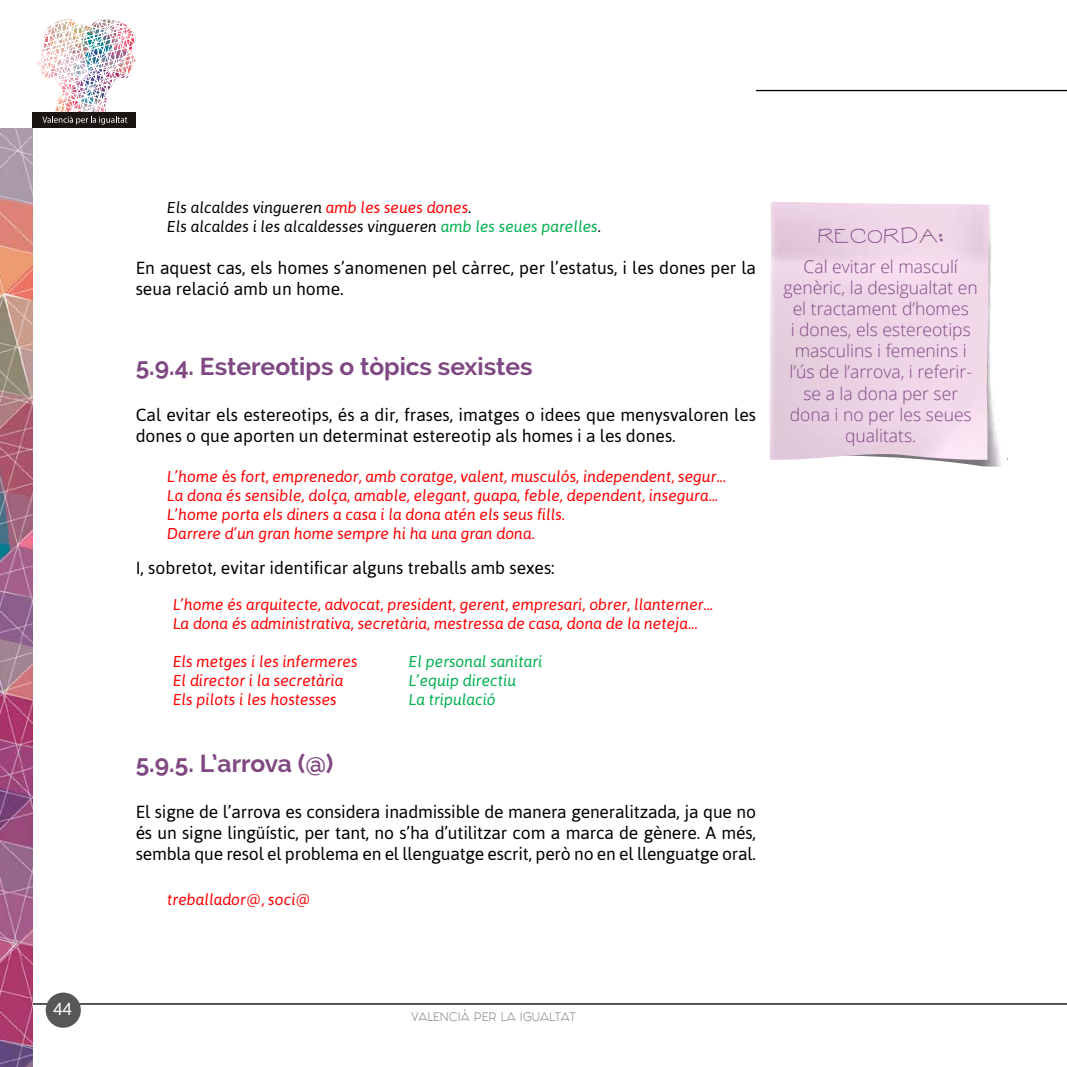
<style>
.page{position:relative;width:1067px;height:1067px;background:#fff}
.page>*{position:absolute;margin:0;border:0;box-sizing:border-box;transform-origin:0 0}
.t1{font:700 24.5px "Raleway";color:#804882}
.t2{font:21px "MTF Sweetie";color:#804882}
.t3{font:17.5px/21px "Asap";color:#000}
.t4{font:300 17.5px/21px "Open Sans";color:#804882;text-align:center}
.t5{font:17.5px "Asap";color:#fff}
.t6{font:italic 15.75px/18.9px "Asap";color:#f00}
.t7{font:italic 15.75px/18.9px "Asap";color:#000}
.t8{font:italic 15.75px "Asap";color:#00b050}
.t9{font:10.5px "Fashion Fetish";color:#979696}
.s1{color:#f00}
.s2{color:#00b050}
.s3{font-style:normal}
</style>
<div class="page">
<div style="left:32px;top:112px;width:103px;height:16px;background:#1a1413"></div>
<img style="left:37px;top:18px;width:99px;height:107px">
<hr style="left:28px;top:1003px;width:1039px;height:1px;background:#000">
<div style="left:46px;top:992px;width:35px;height:35px;background:#575756;border-radius:50%"></div>
<hr style="left:756px;top:90px;width:311px;height:1px;background:#000">
<img style="left:0;top:128px;width:32px;height:939px">
<img style="left:930px;top:208px;width:78px;height:258px">
<img style="left:770px;top:202px;width:219px;height:258px">
<p class="t5" style="left:53px;top:999px;width:20px">44</p>
<p class="t7" style="left:167px;top:198px;width:435px">Els alcaldes vingueren <span class="s1">amb les seues dones</span>.<br>Els alcaldes i les alcaldesses vingueren <span class="s2">amb les seues parelles</span>.</p>
<p class="t3" style="left:136px;top:257px;width:622px">En aquest cas, els homes s’anomenen pel càrrec, per l’estatus, i les dones per la seua relació amb un home.</p>
<h1 class="t1" style="left:136px;top:352px;width:398px">5.9.4. Estereotips o tòpics sexistes</h1>
<p class="t3" style="left:136px;top:404px;width:622px">Cal evitar els estereotips, és a dir, frases, imatges o idees que menysvaloren les dones o que aporten un determinat estereotip als homes i a les dones.</p>
<p class="t6" style="left:167px;top:467px;width:560px">L’home <span class="s3">és</span> fort, emprenedor, amb coratge, valent, musculós, independent, segur...<br>La dona és sensible, dolça, amable, elegant, guapa, feble, dependent, insegura...<br>L’home porta els diners a casa i la dona atén els seus fills.<br>Darrere d’un gran home sempre hi ha una gran dona.</p>
<p class="t3" style="left:136px;top:557px;width:420px">I, sobretot, evitar identificar alguns treballs amb sexes:</p>
<p class="t6" style="left:173px;top:595px;width:541px">L’home és arquitecte, advocat, president, gerent, empresari, obrer, llanterner...<br>La dona és administrativa, secretària, mestressa de casa, dona de la neteja...</p>
<p class="t6" style="left:173px;top:652px;width:186px">Els metges i les infermeres</p>
<p class="t8" style="left:409px;top:652px;width:135px">El personal sanitari</p>
<p class="t6" style="left:173px;top:671px;width:172px">El director i la secretària</p>
<p class="t8" style="left:409px;top:671px;width:109px">L’equip directiu</p>
<p class="t6" style="left:173px;top:690px;width:165px">Els pilots i les hostesses</p>
<p class="t8" style="left:409px;top:690px;width:89px">La tripulació</p>
<h1 class="t1" style="left:136px;top:749px;width:199px">5.9.5. L’arrova (@)</h1>
<p class="t3" style="left:136px;top:801px;width:622px;text-align:justify">El signe de l’arrova es considera inadmissible de manera generalitzada, ja que no és un signe lingüístic, per tant, no s’ha d’utilitzar com a marca de gènere. A més, sembla que resol el problema en el llenguatge escrit, però no en el llenguatge oral.</p>
<p class="t6" style="left:167px;top:889px;width:145px">treballador@, soci@</p>
<p class="t2" style="left:817px;top:223px;width:127px">RECORDA:</p>
<p class="t4" style="left:783px;top:256px;width:196px">Cal evitar el masculí genèric, la desigualtat en el tractament d’homes<br>i dones, els estereotips masculins i femenins i l’ús de l’arrova, i referir&shy;se a la dona per ser dona i no per les seues qualitats.</p>
<p class="t9" style="left:411px;top:1008px;width:166px">VALENCIÀ PER LA IGUALTAT</p>
</div>
